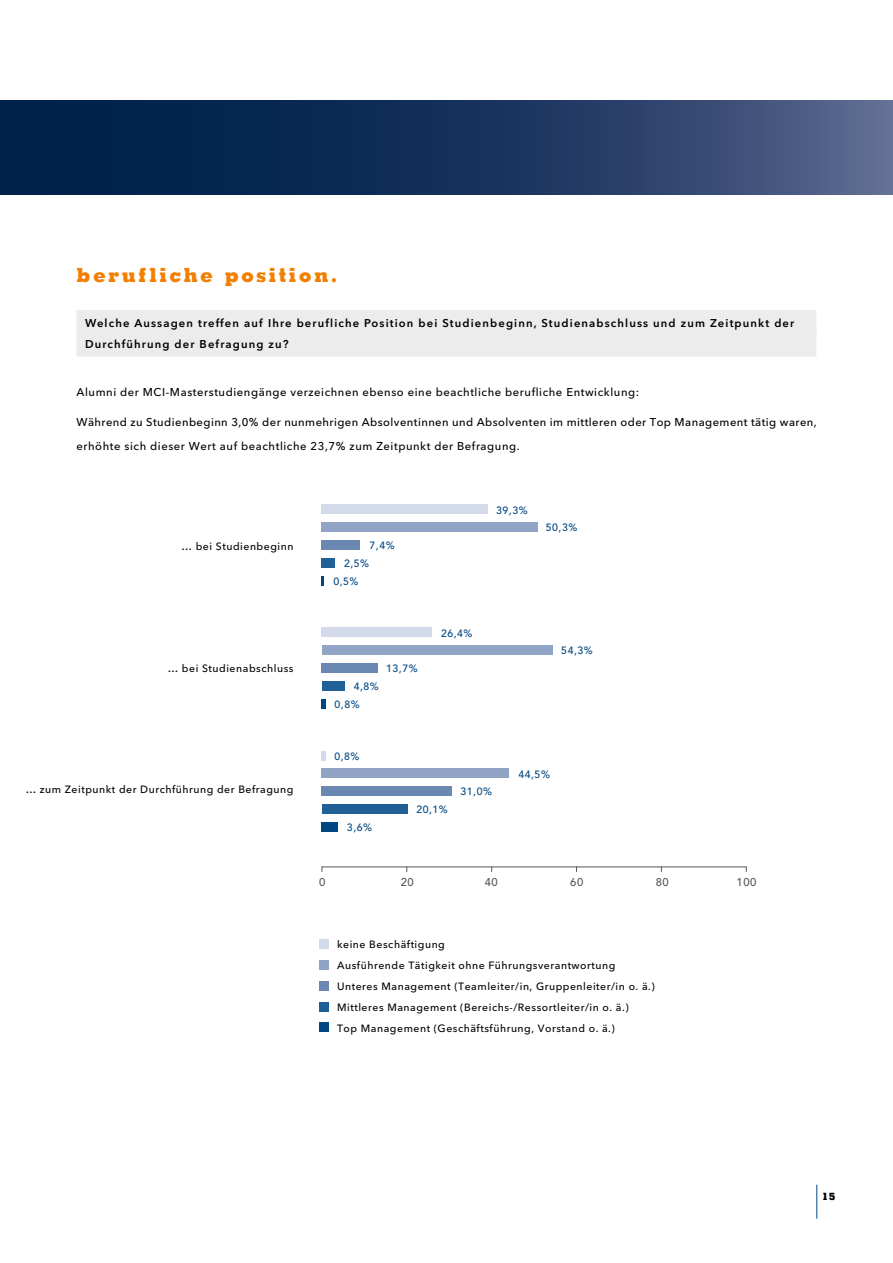
<style>
.page{position:relative;width:893px;height:1263px;background:#fff}
.page>*{position:absolute;margin:0;border:0;box-sizing:border-box;transform-origin:0 0}
.t1{font:800 19.5px "Memphis";letter-spacing:.125em;color:#f27f00}
.t2{font:500 11.25px/24px "Avenir Next LT Pro";letter-spacing:.05em;color:#000}
.t3{font:600 11.25px/21px "Avenir Next LT Pro";letter-spacing:.1em;color:#000}
.t4{font:500 11.25px "Avenir";letter-spacing:.05em;color:#555756}
.t5{font:500 10.5px/21px "Avenir Next LT Pro";letter-spacing:.05em;color:#000}
.t6{font:500 10.5px "Avenir";letter-spacing:.05em;color:#004782}
.t7{font:800 10.2px "Memphis";color:#000}
</style>
<div class="page">
<hr style="left:816px;top:1184px;width:1px;height:35px;background:#004782">
<svg style="left:0;top:101px;width:893px;height:93px;background:#1d3861"></svg>
<div style="left:77px;top:310px;width:739px;height:26px;background:#ececec"></div>
<div style="left:77px;top:331px;width:739px;height:26px;background:#ececec"></div>
<hr style="left:322px;top:866px;width:425px;height:1px;background:#555756">
<div style="left:322px;top:804px;width:86px;height:10px;background:#216096"></div>
<div style="left:322px;top:787px;width:130px;height:9px;background:#6b88b3"></div>
<div style="left:322px;top:769px;width:187px;height:9px;background:#91a4c6"></div>
<div style="left:322px;top:822px;width:16px;height:9px;background:#004782"></div>
<svg style="left:322px;top:751px;width:4px;height:9px"></svg>
<div style="left:322px;top:681px;width:22px;height:10px;background:#216096"></div>
<div style="left:322px;top:663px;width:56px;height:10px;background:#6b88b3"></div>
<div style="left:322px;top:646px;width:231px;height:9px;background:#91a4c6"></div>
<svg style="left:322px;top:699px;width:4px;height:9px"></svg>
<div style="left:322px;top:628px;width:110px;height:9px;background:#d3dae9"></div>
<div style="left:322px;top:558px;width:13px;height:9px;background:#216096"></div>
<div style="left:322px;top:540px;width:38px;height:10px;background:#6b88b3"></div>
<div style="left:322px;top:522px;width:216px;height:10px;background:#91a4c6"></div>
<svg style="left:322px;top:576px;width:2px;height:9px"></svg>
<div style="left:322px;top:505px;width:166px;height:9px;background:#d3dae9"></div>
<div style="left:319px;top:940px;width:9px;height:9px;background:#d3dae9"></div>
<div style="left:319px;top:960px;width:9px;height:10px;background:#91a4c6"></div>
<div style="left:319px;top:981px;width:9px;height:9px;background:#6b88b3"></div>
<div style="left:319px;top:1002px;width:9px;height:9px;background:#216096"></div>
<div style="left:319px;top:1023px;width:9px;height:9px;background:#004782"></div>
<h1 class="t1" style="left:77px;top:262px;width:262px">berufliche position.</h1>
<p class="t3" style="left:85px;top:313px;width:711px">Welche Aussagen treffen auf Ihre berufliche Position bei Studienbeginn, Studienabschluss und zum Zeitpunkt der<br>Durchführung der Befragung zu?</p>
<p class="t2" style="left:77px;top:380px;width:564px">Alumni der MCI-Masterstudiengänge verzeichnen ebenso eine beachtliche berufliche Entwicklung:</p>
<p class="t2" style="left:77px;top:410px;width:742px">Während zu Studienbeginn 3,0% der nunmehrigen Absolventinnen und Absolventen im mittleren oder Top Management tätig waren, erhöhte sich dieser Wert auf beachtliche 23,7% zum Zeitpunkt der Befragung.</p>
<p class="t6" style="left:496px;top:504px;width:33px">39,3%</p>
<p class="t6" style="left:546px;top:521px;width:33px">50,3%</p>
<p class="t5" style="left:182px;top:535px;width:113px">… bei Studienbeginn</p>
<p class="t6" style="left:369px;top:539px;width:27px">7,4%</p>
<p class="t6" style="left:344px;top:557px;width:27px">2,5%</p>
<p class="t6" style="left:333px;top:575px;width:27px">0,5%</p>
<p class="t6" style="left:441px;top:627px;width:33px">26,4%</p>
<p class="t6" style="left:561px;top:645px;width:33px">54,3%</p>
<p class="t5" style="left:168px;top:657px;width:127px">… bei Studienabschluss</p>
<p class="t6" style="left:386px;top:662px;width:33px">13,7%</p>
<p class="t6" style="left:354px;top:680px;width:27px">4,8%</p>
<p class="t6" style="left:335px;top:698px;width:27px">0,8%</p>
<p class="t6" style="left:334px;top:750px;width:27px">0,8%</p>
<p class="t6" style="left:518px;top:768px;width:33px">44,5%</p>
<p class="t5" style="left:26px;top:779px;width:269px">… zum Zeitpunkt der Durchführung der Befragung</p>
<p class="t6" style="left:460px;top:785px;width:33px">31,0%</p>
<p class="t6" style="left:416px;top:803px;width:33px">20,1%</p>
<p class="t6" style="left:347px;top:821px;width:27px">3,6%</p>
<p class="t4" style="left:319px;top:876px;width:8px">0</p>
<p class="t4" style="left:401px;top:876px;width:15px">20</p>
<p class="t4" style="left:485px;top:876px;width:15px">40</p>
<p class="t4" style="left:570px;top:876px;width:15px">60</p>
<p class="t4" style="left:656px;top:876px;width:15px">80</p>
<p class="t4" style="left:737px;top:876px;width:21px">100</p>
<p class="t5" style="left:337px;top:934px;width:319px">keine Beschäftigung<br>Ausführende Tätigkeit ohne Führungsverantwortung Unteres Management (Teamleiter/in, Gruppenleiter/in o. ä.)<br>Mittleres Management (Bereichs-/Ressortleiter/in o. ä.)<br>Top Management (Geschäftsführung, Vorstand o. ä.)</p>
<p class="t7" style="left:822px;top:1190px;width:15px">15</p>
</div>
